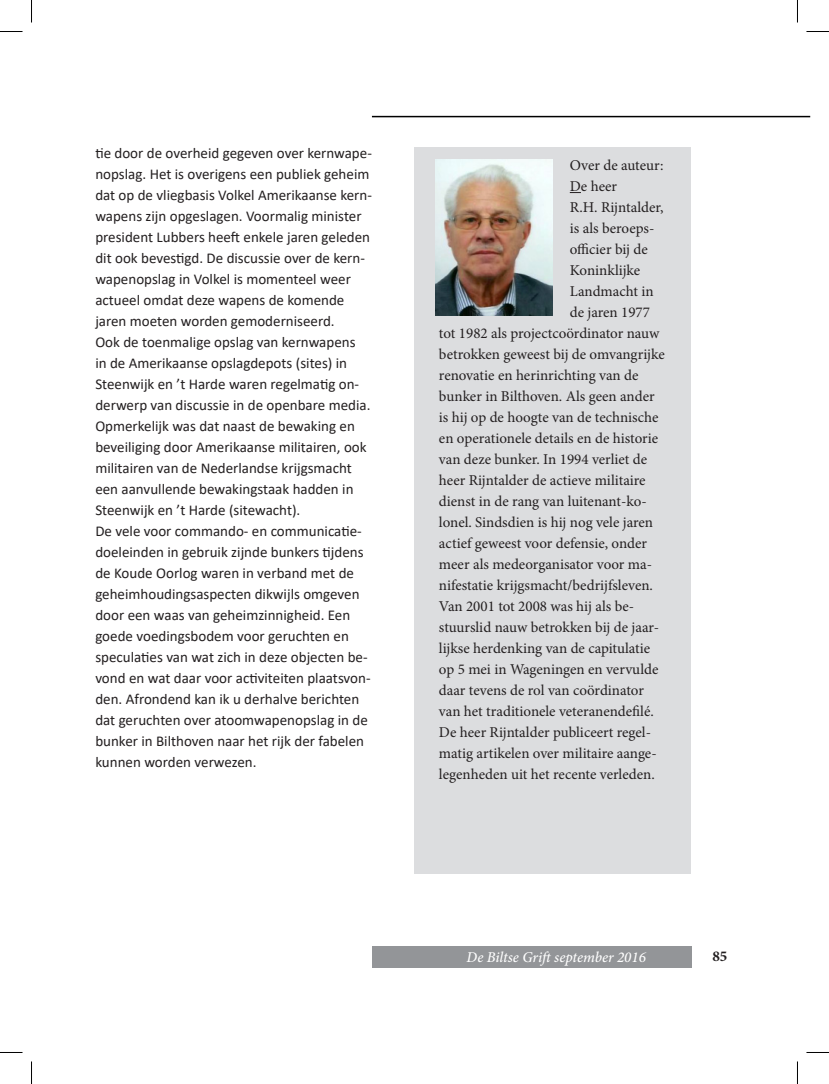
<style>
.page{position:relative;width:829px;height:1084px;background:#fff}
.page>*{position:absolute;margin:0;border:0;box-sizing:border-box;transform-origin:0 0}
.t1{font:15px/21px "Calibri";color:#231f20}
.t2{font:15px/21px "Minion Pro";color:#231f20}
.t3{font:italic 500 15px "Minion Pro";color:#fff}
.t4{font:700 15px "Minion Pro";color:#231f20}
</style>
<div class="page">
<div style="left:372px;top:946px;width:319px;height:21px;background:#939598"></div>
<hr style="left:372px;top:116px;width:438px;height:1px;background:#000">
<div style="left:414px;top:147px;width:277px;height:726px;background:#dcdddf"></div>
<img style="left:435px;top:159px;width:117px;height:156px">
<svg style="left:0;top:31px;width:22px;height:1px"></svg>
<svg style="left:806px;top:31px;width:22px;height:1px"></svg>
<svg style="left:0;top:1052px;width:22px;height:1px"></svg>
<svg style="left:806px;top:1052px;width:22px;height:1px"></svg>
<svg style="left:31px;top:0;width:1px;height:23px"></svg>
<svg style="left:31px;top:1061px;width:1px;height:22px"></svg>
<svg style="left:797px;top:0;width:1px;height:23px"></svg>
<svg style="left:797px;top:1061px;width:1px;height:22px"></svg>
<p class="t1" style="left:95px;top:142px;width:278px">tie door de overheid gegeven over kernwape&shy;nopslag. Het is overigens een publiek geheim dat op de vliegbasis Volkel Amerikaanse kern&shy;wapens zijn opgeslagen. Voormalig minister president Lubbers heeft enkele jaren geleden dit ook bevestigd. De discussie over de kern&shy;wapenopslag in Volkel is momenteel weer actueel omdat deze wapens de komende jaren moeten worden gemoderniseerd.</p>
<p class="t1" style="left:95px;top:331px;width:276px">Ook de toenmalige opslag van kernwapens in de Amerikaanse opslagdepots (sites) in Steenwijk en ’t Harde waren regelmatig on&shy;derwerp van discussie in de openbare media.<br>Opmerkelijk was dat naast de bewaking en beveiliging door Amerikaanse militairen, ook militairen van de Nederlandse krijgsmacht een aanvullende bewakingstaak hadden in Steenwijk en ’t Harde (sitewacht).</p>
<p class="t1" style="left:95px;top:520px;width:277px">De vele voor commando- en communicatie&shy;doeleinden in gebruik zijnde bunkers tijdens de Koude Oorlog waren in verband met de geheimhoudingsaspecten dikwijls omgeven door een waas van geheimzinnigheid. Een goede voedingsbodem voor geruchten en speculaties van wat zich in deze objecten be&shy;vond en wat daar voor activiteiten plaatsvon&shy;den. Afrondend kan ik u derhalve berichten dat geruchten over atoomwapenopslag in de bunker in Bilthoven naar het rijk der fabelen kunnen worden verwezen.</p>
<p class="t2" style="left:569px;top:155px;width:95px">Over de auteur:<br>De heer</p>
<p class="t2" style="left:569px;top:197px;width:95px">R.H. Rijntalder,</p>
<p class="t2" style="left:569px;top:218px;width:86px">is als beroeps-</p>
<p class="t2" style="left:569px;top:239px;width:79px">officier bij de</p>
<p class="t2" style="left:569px;top:260px;width:72px">Koninklijke</p>
<p class="t2" style="left:569px;top:281px;width:85px">Landmacht in</p>
<p class="t2" style="left:569px;top:302px;width:82px">de jaren 1977</p>
<p class="t2" style="left:439px;top:323px;width:222px">tot 1982 als projectcoördinator nauw</p>
<p class="t2" style="left:439px;top:344px;width:227px">betrokken geweest bij de omvangrijke</p>
<p class="t2" style="left:439px;top:365px;width:201px">renovatie en herinrichting van de</p>
<p class="t2" style="left:439px;top:386px;width:217px">bunker in Bilthoven. Als geen ander</p>
<p class="t2" style="left:439px;top:407px;width:221px">is hij op de hoogte van de technische</p>
<p class="t2" style="left:439px;top:428px;width:221px">en operationele details en de historie</p>
<p class="t2" style="left:439px;top:449px;width:210px">van deze bunker. In 1994 verliet de</p>
<p class="t2" style="left:439px;top:470px;width:208px">heer Rijntalder de actieve militaire</p>
<p class="t2" style="left:439px;top:491px;width:209px">dienst in de rang van luitenant-ko-</p>
<p class="t2" style="left:439px;top:512px;width:216px">lonel. Sindsdien is hij nog vele jaren</p>
<p class="t2" style="left:439px;top:533px;width:209px">actief geweest voor defensie, onder</p>
<p class="t2" style="left:439px;top:554px;width:214px">meer als medeorganisator voor ma-</p>
<p class="t2" style="left:439px;top:575px;width:215px">nifestatie krijgsmacht/bedrijfsleven.</p>
<p class="t2" style="left:439px;top:596px;width:197px">Van 2001 tot 2008 was hij als be-</p>
<p class="t2" style="left:439px;top:617px;width:221px">stuurslid nauw betrokken bij de jaar-</p>
<p class="t2" style="left:439px;top:638px;width:213px">lijkse herdenking van de capitulatie</p>
<p class="t2" style="left:439px;top:659px;width:221px">op 5 mei in Wageningen en vervulde</p>
<p class="t2" style="left:439px;top:680px;width:206px">daar tevens de rol van coördinator</p>
<p class="t2" style="left:439px;top:701px;width:216px">van het traditionele veteranendefilé.</p>
<p class="t2" style="left:439px;top:722px;width:213px">De heer Rijntalder publiceert regel-</p>
<p class="t2" style="left:439px;top:743px;width:219px">matig artikelen over militaire aange-</p>
<p class="t2" style="left:439px;top:764px;width:217px">legenheden uit het recente verleden.</p>
<p class="t3" style="left:466px;top:946px;width:181px">De Biltse Grift september 2016</p>
<p class="t4" style="left:712px;top:946px;width:16px">85</p>
</div>
